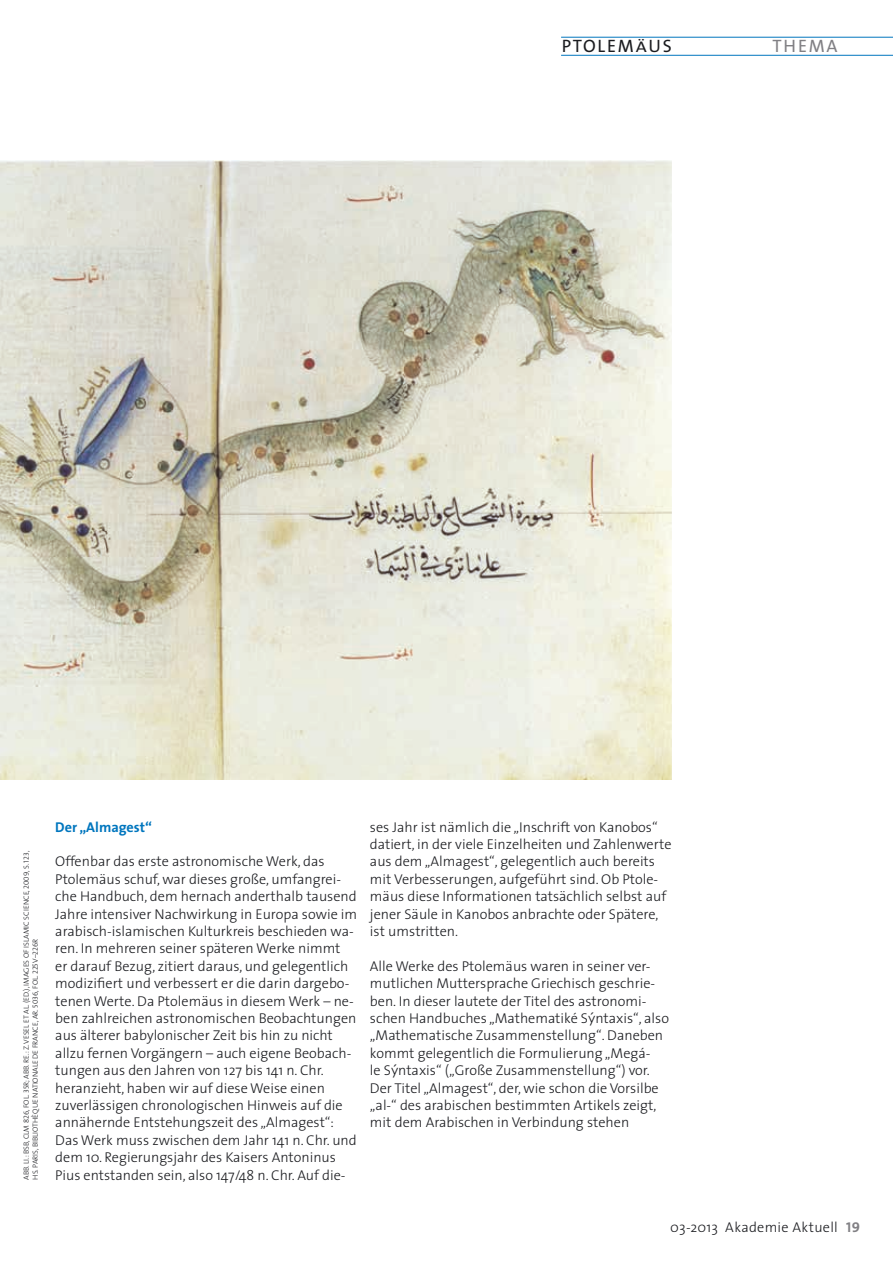
<style>
.page{position:relative;width:893px;height:1263px;background:#fff}
.page>*{position:absolute;margin:0;border:0;box-sizing:border-box;transform-origin:0 0}
.t1{font:18px "The Sans";letter-spacing:.1em;color:#1b1c20}
.t2{font:18px "The Sans";letter-spacing:.095em;color:#818084}
.t3{font:300 14.25px/17.4px "The Sans";color:#1b1c20}
.t4{font:300 14.25px "The Sans";letter-spacing:.02em;color:#1b1c20}
.t5{font:700 14.25px "The Sans";color:#0076be}
.t6{font:7.5px/9px "The Sans Light Caps";color:#1b1c20}
.s1{font-size:15.45px}
.s2{font-family:"Century Gothic";font-weight:400;font-size:13.5px}
.s3{font-family:"The Sans Bold Caps";font-weight:400;color:#818084}
</style>
<div class="page">
<hr style="left:561px;top:55px;width:332px;height:1px;background:#0076be">
<hr style="left:561px;top:37px;width:332px;height:1px;background:#0076be">
<img style="left:0;top:161px;width:672px;height:618px">
<p class="t1" style="left:562px;top:31px;width:112px">PTOLEM<span class="s1">Ä</span>US</p>
<p class="t2" style="left:772px;top:31px;width:67px">THEMA</p>
<p class="t6" style="left:22px;top:1180px;width:330px;rotate:-90deg">Abb. Li.: BSB, Clm 826, fol. 35r; Abb. re.: Z. Vesel et al. (E d.), Images of Islamic Science, 2009, S. 123,<br>Hs. Paris, B iblioth èque nationale de France, ar. 5036, fol. 225v–226r</p>
<p class="t5" style="left:55px;top:815px;width:98px">Der „Almagest“</p>
<p class="t3" style="left:55px;top:852px;width:303px">Offenbar das erste astronomische Werk, das Ptolemäus schuf, war dieses große, umfangrei&shy;che Handbuch, dem hernach anderthalb tausend Jahre intensiver Nachwirkung in Europa sowie im arabisch-islamischen Kulturkreis beschieden wa&shy;ren. I n mehreren seiner späteren Werke nimmt<br>er darauf Bezug, zitiert daraus, und gelegentlich modizifiert und verbessert er die darin dargebo&shy;tenen Werte. Da Ptolemäus in diesem Werk – ne&shy;ben zahlreichen astronomischen Beobachtungen aus älterer babylonischer Zeit bis hin zu nicht allzu fernen Vorgängern – auch eigene Beobach&shy;tungen aus den Jahren von 127 bis 141 n. Chr. heranzieht, haben wir auf diese Weise einen zuverlässigen chronologischen Hinweis auf die annähernde Entstehungszeit des „Almagest“:<br>Das Werk muss zwischen dem Jahr 141 n. Chr. und dem 10. Regierungsjahr des Kaisers Antoninus Pius entstanden sein, also 147/48 n. Chr. Auf die-</p>
<p class="t3" style="left:370px;top:818px;width:303px">ses Jahr ist nämlich die „I nschrift von Kanobos“ datiert, in der viele Einzelheiten und Zahlenwerte aus dem „Almagest“, gelegentlich auch bereits mit Verbesserungen, aufgeführt sind. Ob Ptole&shy;mäus diese I nformationen tatsächlich selbst auf jener Säule in Kanobos anbrachte oder Spätere, ist umstritten.</p>
<p class="t3" style="left:370px;top:957px;width:301px">Alle Werke des Ptolemäus waren in seiner ver&shy;mutlichen Muttersprache Griechisch geschrie&shy;ben. I n dieser lautete der Titel des astronomi&shy;schen Handbuches „Mathematiké S<span class="s2">ý</span>ntaxis“, also „Mathematische Zusammenstellung“. Daneben kommt gelegentlich die Formulierung „Megá-<br>le S<span class="s2">ý</span>ntaxis“ („Große Zusammenstellung“) vor.<br>Der Titel „Almagest“, der, wie schon die Vorsilbe „al-“ des arabischen bestimmten Artikels zeigt, mit dem Arabischen in Verbindung stehen</p>
<p class="t4" style="left:670px;top:1215px;width:191px">03-2013 Akademie Aktuell <span class="s3">19</span></p>
</div>
